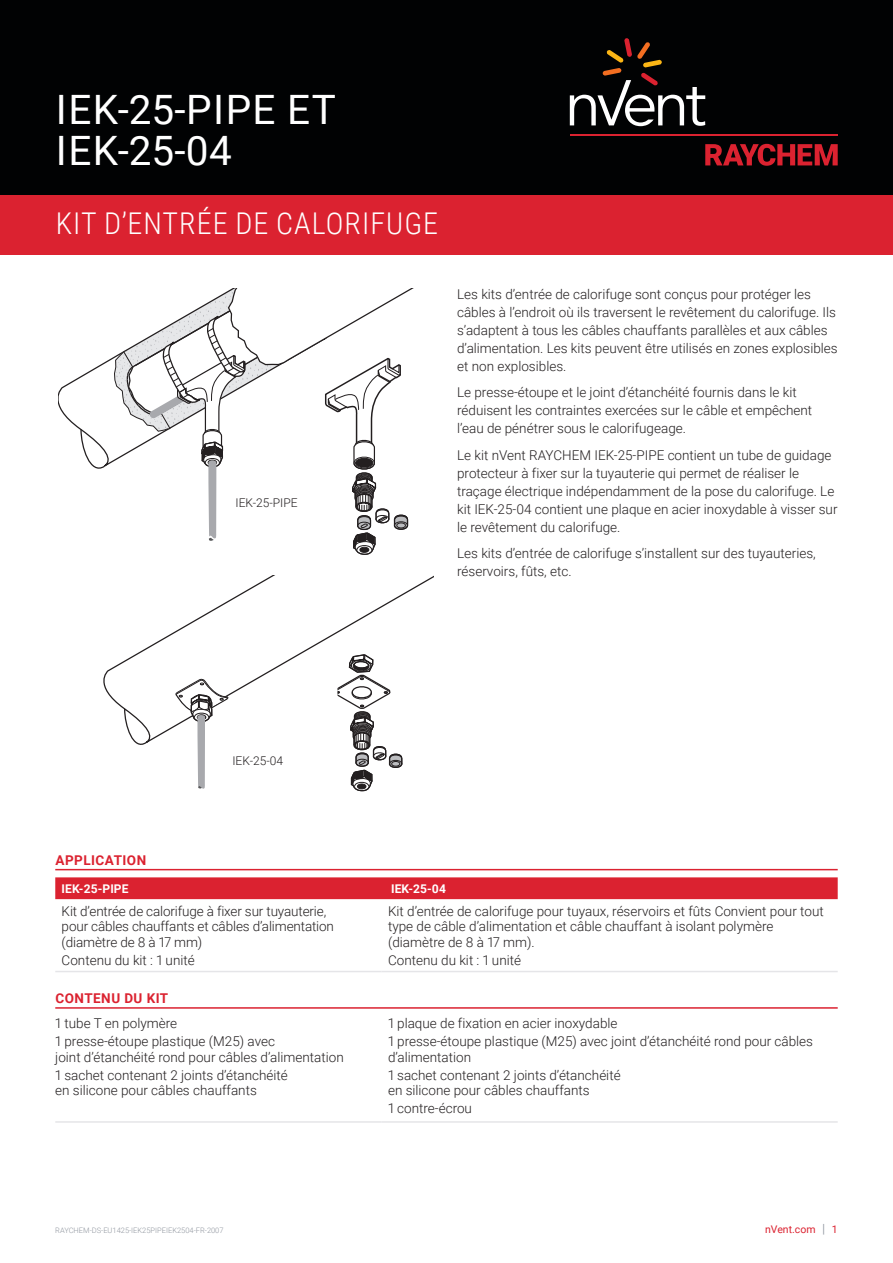
<style>
.page{position:relative;width:893px;height:1263px;background:#fff}
.page>*{position:absolute;margin:0;border:0;box-sizing:border-box;transform-origin:0 0}
.Page_1_Header_-_nVen{font:40.5px/40.5px "Roboto";letter-spacing:.035em;color:#fff}
.Page_1_Subhead_Black{font:300 30px "Roboto Condensed";letter-spacing:.035em;color:#fff}
.Text_-_nVent_Data_Sh{font:300 13.5px/18px "Roboto";color:#231f20}
.Table_Text_-_nVent_D{font:300 13.5px/15.8px "Roboto";color:#231f20}
.Subhead_-_nVent_Data{font:700 13.5px "Roboto";letter-spacing:.035em;color:#db2230}
.Body_picture{font:300 12px "Roboto";color:#231f20}
.Table_Subhead_-_nVen{font:700 12px "Roboto";letter-spacing:.01em;color:#fff}
.t1{font:10.5px "Roboto";color:#db2230}
.t2{font:300 7.5px "Roboto";color:#8f959e}
.s1{font-size:12.6px;color:#8f959e}
</style>
<div class="page">
<div style="left:0;top:0;width:893px;height:196px;background:#010203"></div>
<svg style="left:705px;top:144px;width:133px;height:22px"></svg>
<hr style="left:570px;top:134px;width:268px;height:2px;background:#db2230">
<svg style="left:570px;top:38px;width:135px;height:88px"></svg>
<div style="left:0;top:196px;width:893px;height:59px;background:#db2230"></div>
<svg style="left:58px;top:289px;width:354px;height:266px"></svg>
<svg style="left:103px;top:576px;width:331px;height:169px"></svg>
<svg style="left:176px;top:678px;width:53px;height:111px"></svg>
<svg style="left:337px;top:654px;width:65px;height:138px"></svg>
<div style="left:55px;top:877px;width:783px;height:22px;background:#db2230"></div>
<hr style="left:55px;top:971px;width:327px;height:1px;background:#e5e5e8">
<hr style="left:382px;top:971px;width:456px;height:1px;background:#e5e5e8">
<hr style="left:55px;top:1121px;width:327px;height:2px;background:#e5e5e8">
<hr style="left:382px;top:1121px;width:456px;height:2px;background:#e5e5e8">
<hr style="left:55px;top:869px;width:783px;height:1px;background:#db2230">
<hr style="left:55px;top:1007px;width:783px;height:2px;background:#db2230">
<p class="Page_1_Header_-_nVen" style="left:56px;top:88px;width:282px">IEK-25-PIPE ET<br>IEK-25-04</p>
<p class="Page_1_Subhead_Black" style="left:56px;top:202px;width:384px">KIT D’ENTRÉE DE CALORIFUGE</p>
<p class="Body_picture" style="left:236px;top:495px;width:64px">IEK-25-PIPE</p>
<p class="Text_-_nVent_Data_Sh" style="left:457px;top:285px;width:382px">Les kits d’entrée de calorifuge sont conçus pour protéger les câbles à l’endroit où ils traversent le revêtement du calorifuge. Ils s’adaptent à tous les câbles chauffants parallèles et aux câbles d’alimentation. Les kits peuvent être utilisés en zones explosibles et non explosibles.</p>
<p class="Text_-_nVent_Data_Sh" style="left:457px;top:383px;width:357px">Le presse-étoupe et le joint d’étanchéité fournis dans le kit réduisent les contraintes exercées sur le câble et empêchent l’eau de pénétrer sous le calorifugeage.</p>
<p class="Text_-_nVent_Data_Sh" style="left:457px;top:446px;width:382px">Le kit nVent RAYCHEM IEK-25-PIPE contient un tube de guidage protecteur à fixer sur la tuyauterie qui permet de réaliser le traçage électrique indépendamment de la pose du calorifuge. Le kit IEK‑25-04 contient une plaque en acier inoxydable à visser sur le revêtement du calorifuge.</p>
<p class="Text_-_nVent_Data_Sh" style="left:457px;top:544px;width:360px">Les kits d’entrée de calorifuge s’installent sur des tuyauteries, réservoirs, fûts, etc.</p>
<p class="Body_picture" style="left:232px;top:752px;width:52px">IEK-25-04</p>
<p class="Subhead_-_nVent_Data" style="left:56px;top:850px;width:92px">APPLICATION</p>
<p class="Table_Subhead_-_nVen" style="left:62px;top:880px;width:68px">IEK-25-PIPE</p>
<p class="Table_Subhead_-_nVen" style="left:391px;top:880px;width:56px">IEK-25-04</p>
<p class="Table_Text_-_nVent_D" style="left:62px;top:902px;width:274px">Kit d’entrée de calorifuge à fixer sur tuyauterie, pour câbles chauffants et câbles d’alimentation (diamètre de 8 à 17 mm)</p>
<p class="Table_Text_-_nVent_D" style="left:62px;top:952px;width:135px">Contenu du kit : 1 unité</p>
<p class="Table_Text_-_nVent_D" style="left:388px;top:902px;width:437px">Kit d’entrée de calorifuge pour tuyaux, réservoirs et fûts Convient pour tout type de câble d’alimentation et câble chauffant à isolant polymère (diamètre de 8 à 17 mm).</p>
<p class="Table_Text_-_nVent_D" style="left:388px;top:952px;width:135px">Contenu du kit : 1 unité</p>
<p class="Subhead_-_nVent_Data" style="left:56px;top:989px;width:114px">CONTENU DU KIT</p>
<p class="Table_Text_-_nVent_D" style="left:55px;top:1015px;width:123px">1 tube T en polymère</p>
<p class="Table_Text_-_nVent_D" style="left:55px;top:1033px;width:290px">1 presse-étoupe plastique (M25) avec<br>joint d’étanchéité rond pour câbles d’alimentation</p>
<p class="Table_Text_-_nVent_D" style="left:55px;top:1066px;width:234px">1 sachet contenant 2 joints d’étanchéité en silicone pour câbles chauffants</p>
<p class="Table_Text_-_nVent_D" style="left:388px;top:1015px;width:231px">1 plaque de fixation en acier inoxydable</p>
<p class="Table_Text_-_nVent_D" style="left:388px;top:1033px;width:427px">1 presse-étoupe plastique (M25) avec joint d’étanchéité rond pour câbles d’alimentation</p>
<p class="Table_Text_-_nVent_D" style="left:388px;top:1066px;width:234px">1 sachet contenant 2 joints d’étanchéité en silicone pour câbles chauffants</p>
<p class="Table_Text_-_nVent_D" style="left:388px;top:1100px;width:86px">1 contre-écrou</p>
<p class="t2" style="left:55px;top:1225px;width:170px">RAYCHEM-DS-EU1425-IEK25PIPEIEK2504-FR-2007</p>
<p class="t1" style="left:765px;top:1222px;width:74px">nVent.com <span class="s1">|</span> 1</p>
</div>
